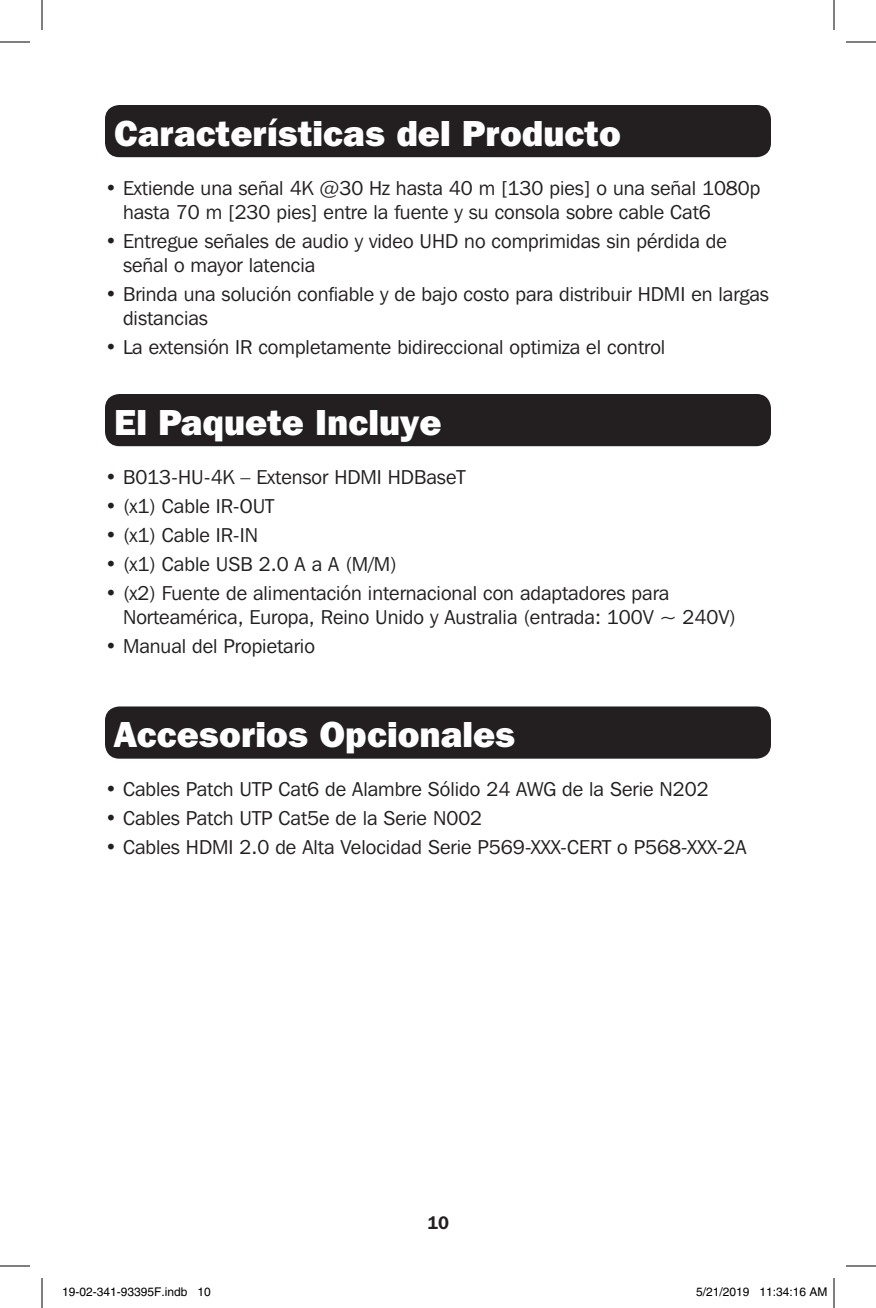
<style>
.page{position:relative;width:876px;height:1308px;background:#fff}
.page>*{position:absolute;margin:0;border:0;box-sizing:border-box;transform-origin:0 0}
.t1{font:800 36px "Franklin Gothic IT Cby BT";color:#fff}
.t2{font:20px/24px "Franklin Gothic IT Cby BT";color:#231f20}
.t3{font:600 18px "Franklin Gothic IT Cby BT";color:#231f20}
.t4{font:12px "Helvetica";color:#000}
</style>
<div class="page">
<div style="left:105px;top:105px;width:666px;height:52px;background:#231f20;border-radius:14px"></div>
<div style="left:105px;top:394px;width:666px;height:52px;background:#231f20;border-radius:14px"></div>
<div style="left:105px;top:706px;width:666px;height:53px;background:#231f20;border-radius:14px"></div>
<hr style="left:0;top:42px;width:30px;height:1px;background:#000">
<hr style="left:846px;top:42px;width:30px;height:1px;background:#000">
<hr style="left:0;top:1266px;width:30px;height:1px;background:#000">
<hr style="left:846px;top:1266px;width:30px;height:1px;background:#000">
<hr style="left:42px;top:0;width:1px;height:30px;background:#000">
<hr style="left:42px;top:1278px;width:1px;height:30px;background:#000">
<hr style="left:834px;top:0;width:1px;height:30px;background:#000">
<hr style="left:834px;top:1278px;width:1px;height:30px;background:#000">
<div style="left:205px;top:1288px;width:5px;height:8px;border:1px solid #fff;border-radius:50%"></div>
<div style="left:204px;top:1287px;width:7px;height:10px;border:1px solid #fff;border-radius:50%"></div>
<p class="t1" style="left:114px;top:110px;width:508px">Características del Producto</p>
<p class="t2" style="left:123px;top:175px;width:639px;text-indent:-18px">• Extiende una señal 4K @30 Hz hasta 40 m [130 pies] o una señal 1080p hasta 70 m [230 pies] entre la fuente y su consola sobre cable Cat6</p>
<p class="t2" style="left:123px;top:228px;width:605px;text-indent:-18px">• Entregue señales de audio y video UHD no comprimidas sin pérdida de señal o mayor latencia</p>
<p class="t2" style="left:123px;top:281px;width:647px;text-indent:-18px">• Brinda una solución confiable y de bajo costo para distribuir HDMI en largas distancias</p>
<p class="t2" style="left:105px;top:334px;width:562px">• La extensión IR completamente bidireccional optimiza el control</p>
<p class="t1" style="left:114px;top:399px;width:329px">El Paquete Incluye</p>
<p class="t2" style="left:105px;top:464px;width:362px">• B013-HU-4K – Extensor HDMI HDBaseT</p>
<p class="t2" style="left:105px;top:493px;width:171px">• (x1) Cable IR-OUT</p>
<p class="t2" style="left:105px;top:522px;width:155px">• (x1) Cable IR-IN</p>
<p class="t2" style="left:105px;top:551px;width:293px">• (x1) Cable USB 2.0 A a A (M/M)</p>
<p class="t2" style="left:123px;top:581px;width:615px;text-indent:-18px">• (x2) Fuente de alimentación internacional con adaptadores para<br>Norteamérica, Europa, Reino Unido y Australia (entrada: 100V ~ 240V)</p>
<p class="t2" style="left:105px;top:634px;width:211px">• Manual del Propietario</p>
<p class="t1" style="left:114px;top:711px;width:403px">Accesorios Opcionales</p>
<p class="t2" style="left:105px;top:777px;width:605px">• Cables Patch UTP Cat6 de Alambre Sólido 24 AWG de la Serie N202</p>
<p class="t2" style="left:105px;top:806px;width:379px">• Cables Patch UTP Cat5e de la Serie N002</p>
<p class="t2" style="left:105px;top:835px;width:643px">• Cables HDMI 2.0 de Alta Velocidad Serie P569-XXX-CERT o P568-XXX-2A</p>
<p class="t3" style="left:427px;top:1211px;width:23px">10</p>
<p class="t4" style="left:62px;top:1285px;width:150px">19-02-341-93395F.indb 10</p>
<p class="t4" style="left:696px;top:1285px;width:133px">5/21/2019 11:34:16 AM</p>
</div>
